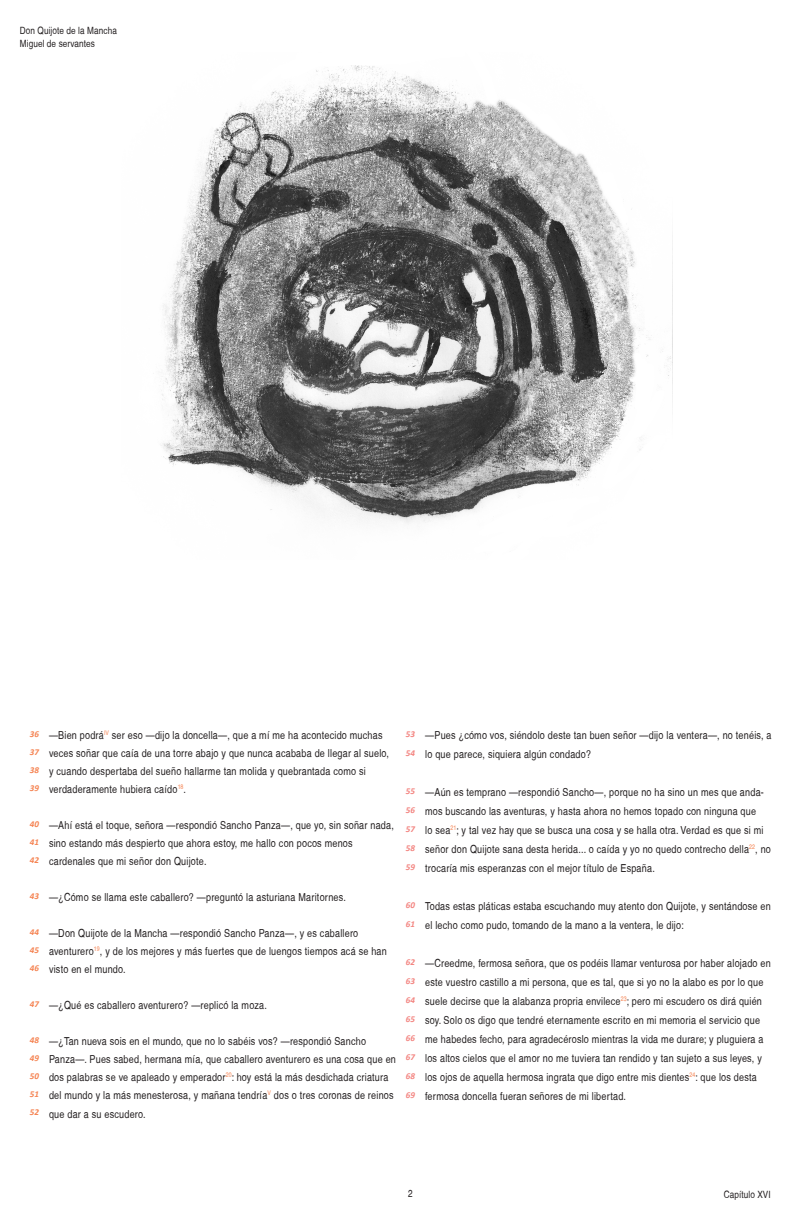
<style>
.page{position:relative;width:792px;height:1224px;background:#fff}
.page>*{position:absolute;margin:0;border:0;box-sizing:border-box;transform-origin:0 0}
.t1{font:condensed 11px/19px "Helvetica";letter-spacing:.02em;color:#231f20}
.t2{font:condensed 10px/13px "Helvetica";letter-spacing:.01em;color:#231f20}
.NUMEROS{font:italic 700 9px "Calibri";color:#f58352}
.t3{font:italic 700 9px "Calibri";letter-spacing:.01em;color:#f38480}
</style>
<div class="page">
<img style="left:161px;top:65px;width:512px;height:458px">
<p class="t2" style="left:20px;top:24px;width:99px">Don Quijote de la Mancha<br>Miguel de servantes</p>
<p class="NUMEROS" style="left:30px;top:728px;width:11px">36</p>
<p class="NUMEROS" style="left:30px;top:746px;width:11px">37</p>
<p class="NUMEROS" style="left:30px;top:764px;width:11px">38</p>
<p class="NUMEROS" style="left:30px;top:782px;width:11px">39</p>
<p class="NUMEROS" style="left:30px;top:818px;width:11px">40</p>
<p class="NUMEROS" style="left:30px;top:836px;width:11px">41</p>
<p class="NUMEROS" style="left:30px;top:854px;width:11px">42</p>
<p class="NUMEROS" style="left:30px;top:890px;width:11px">43</p>
<p class="NUMEROS" style="left:30px;top:926px;width:11px">44</p>
<p class="NUMEROS" style="left:30px;top:944px;width:11px">45</p>
<p class="NUMEROS" style="left:30px;top:962px;width:11px">46</p>
<p class="NUMEROS" style="left:30px;top:998px;width:11px">47</p>
<p class="NUMEROS" style="left:30px;top:1034px;width:11px">48</p>
<p class="NUMEROS" style="left:30px;top:1052px;width:11px">49</p>
<p class="NUMEROS" style="left:30px;top:1070px;width:11px">50</p>
<p class="NUMEROS" style="left:30px;top:1088px;width:11px">51</p>
<p class="NUMEROS" style="left:30px;top:1106px;width:11px">52</p>
<p class="t1" style="left:49px;top:726px;width:341px;line-height:18px">—Bien podrá<sup>IV</sup> ser eso —dijo la doncella—, que a mí me ha acontecido muchas veces soñar que caía de una torre abajo y que nunca acababa de llegar al suelo, y cuando despertaba del sueño hallarme tan molida y quebrantada como si</p>
<p class="t1" style="left:49px;top:779px;width:139px">verdaderamente hubiera caído<sup>18</sup>.</p>
<p class="t1" style="left:49px;top:816px;width:346px;line-height:18px">—Ahí está el toque, señora —respondió Sancho Panza—, que yo, sin soñar nada, sino estando más despierto que ahora estoy, me hallo con pocos menos</p>
<p class="t1" style="left:49px;top:851px;width:159px">cardenales que mi señor don Quijote.</p>
<p class="t1" style="left:49px;top:887px;width:298px">—¿Cómo se llama este caballero? —preguntó la asturiana Maritornes.</p>
<p class="t1" style="left:49px;top:923px;width:311px">—Don Quijote de la Mancha —respondió Sancho Panza—, y es caballero</p>
<p class="t1" style="left:49px;top:942px;width:339px;line-height:18px">aventurero<sup>19</sup>, y de los mejores y más fuertes que de luengos tiempos acá se han visto en el mundo.</p>
<p class="t1" style="left:49px;top:995px;width:220px">—¿Qué es caballero aventurero? —replicó la moza.</p>
<p class="t1" style="left:49px;top:1032px;width:348px;line-height:18px">—¿Tan nueva sois en el mundo, que no lo sabéis vos? —respondió Sancho Panza—. Pues sabed, hermana mía, que caballero aventurero es una cosa que en dos palabras se ve apaleado y emperador<sup>20</sup>: hoy está la más desdichada criatura del mundo y la más menesterosa, y mañana tendría<sup>V</sup> dos o tres coronas de reinos</p>
<p class="t1" style="left:49px;top:1104px;width:98px">que dar a su escudero.</p>
<p class="t3" style="left:406px;top:728px;width:11px">53</p>
<p class="t3" style="left:406px;top:747px;width:11px">54</p>
<p class="t3" style="left:406px;top:785px;width:11px">55</p>
<p class="t3" style="left:406px;top:804px;width:11px">56</p>
<p class="t3" style="left:406px;top:823px;width:11px">57</p>
<p class="t3" style="left:406px;top:842px;width:11px">58</p>
<p class="t3" style="left:406px;top:861px;width:11px">59</p>
<p class="t3" style="left:406px;top:899px;width:11px">60</p>
<p class="t3" style="left:406px;top:918px;width:11px">61</p>
<p class="t3" style="left:406px;top:956px;width:11px">62</p>
<p class="t3" style="left:406px;top:975px;width:11px">63</p>
<p class="t3" style="left:406px;top:994px;width:11px">64</p>
<p class="t3" style="left:406px;top:1013px;width:11px">65</p>
<p class="t3" style="left:406px;top:1032px;width:11px">66</p>
<p class="t3" style="left:406px;top:1051px;width:11px">67</p>
<p class="t3" style="left:406px;top:1070px;width:11px">68</p>
<p class="t3" style="left:406px;top:1089px;width:11px">69</p>
<p class="t1" style="left:425px;top:725px;width:348px">—Pues ¿cómo vos, siéndolo deste tan buen señor —dijo la ventera—, no tenéis, a lo que parece, siquiera algún condado?</p>
<p class="t1" style="left:425px;top:782px;width:347px">—Aún es temprano —respondió Sancho—, porque no ha sino un mes que anda&shy;mos buscando las aventuras, y hasta ahora no hemos topado con ninguna que<br>lo sea<sup>21</sup>; y tal vez hay que se busca una cosa y se halla otra. Verdad es que si mi señor don Quijote sana desta herida... o caída y yo no quedo contrecho della<sup>22</sup>, no trocaría mis esperanzas con el mejor título de España.</p>
<p class="t1" style="left:425px;top:896px;width:347px">Todas estas pláticas estaba escuchando muy atento don Quijote, y sentándose en el lecho como pudo, tomando de la mano a la ventera, le dijo:</p>
<p class="t1" style="left:425px;top:953px;width:347px">—Creedme, fermosa señora, que os podéis llamar venturosa por haber alojado en este vuestro castillo a mi persona, que es tal, que si yo no la alabo es por lo que suele decirse que la alabanza propria envilece<sup>23</sup>; pero mi escudero os dirá quién soy. Solo os digo que tendré eternamente escrito en mi memoria el servicio que me habedes fecho, para agradecéroslo mientras la vida me durare; y pluguiera a los altos cielos que el amor no me tuviera tan rendido y tan sujeto a sus leyes, y los ojos de aquella hermosa ingrata que digo entre mis dientes<sup>24</sup>: que los desta fermosa doncella fueran señores de mi libertad.</p>
<p class="t2" style="left:408px;top:1187px;width:6px">2</p>
<p class="t2" style="left:724px;top:1188px;width:49px">Capítulo XVI</p>
</div>
